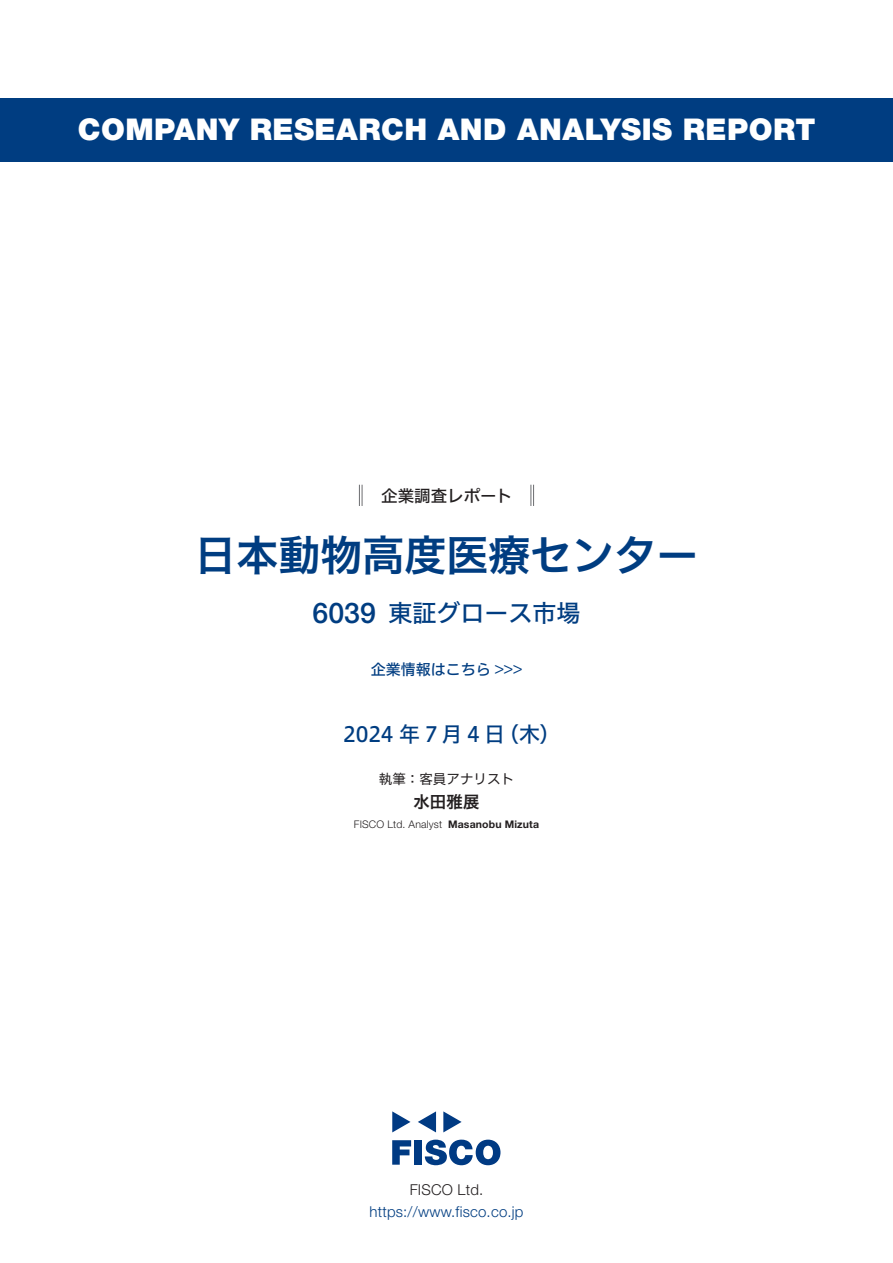
<style>
.page{position:relative;width:893px;height:1263px;background:#fff}
.page>*{position:absolute;margin:0;border:0;box-sizing:border-box;transform-origin:0 0}
.t1{font:42px "Hiragino UD Sans F Std N W6";color:#003d81}
.t2{font:900 30px "Helvetica Neue LT Std";letter-spacing:.015em;color:#fff}
.t3{font:500 28.5px "Helvetica Neue LT Std";color:#003d81}
.t4{font:24px "Hiragino UD Sans F Std N W5";color:#003d81}
.t5{font:21px "Hiragino UD Sans F Std N W5";letter-spacing:.2em;color:#003d81}
.t6{font:16.5px "Hiragino UD Sans F Std N W5";color:#231f20}
.t7{font:16.5px "Hiragino UD Sans F Std N W6";color:#231f20}
.t8{font:300 15px "Helvetica Neue LT Std";letter-spacing:.015em;color:#003d81}
.t9{font:15px "Hiragino UD Sans F Std N W5";color:#003d81}
.t10{font:300 15px "Helvetica Neue LT Std";letter-spacing:.015em;color:#231f20}
.t11{font:13.5px "Hiragino UD Sans F Std N W4";color:#231f20}
.t12{font:300 10.5px "Helvetica Neue LT Std";letter-spacing:.015em;color:#231f20}
.t13{font:700 10.5px "Helvetica Neue LT Std";letter-spacing:.015em;color:#231f20}
</style>
<div class="page">
<svg style="left:392px;top:1140px;width:19px;height:25px"></svg>
<div style="left:414px;top:1140px;width:8px;height:25px;background:#003a83"></div>
<svg style="left:425px;top:1139px;width:75px;height:26px"></svg>
<svg style="left:392px;top:1111px;width:18px;height:21px"></svg>
<svg style="left:443px;top:1111px;width:19px;height:21px"></svg>
<svg style="left:418px;top:1111px;width:18px;height:21px"></svg>
<div style="left:0;top:98px;width:893px;height:64px;background:#003d81"></div>
<svg style="left:359px;top:485px;width:4px;height:21px"></svg>
<svg style="left:531px;top:485px;width:3px;height:21px"></svg>
<p class="t2" style="left:78px;top:112px;width:739px">COMPANY RESEARCH AND ANALYSIS REPORT</p>
<p class="t6" style="left:365px;top:483px;width:149px">　企業調査レポート</p>
<h1 class="t1" style="left:194px;top:523px;width:506px">日本動物高度医療センター</h1>
<p class="t3" style="left:313px;top:596px;width:65px">6039</p>
<p class="t4" style="left:388px;top:594px;width:193px">東証グロース市場</p>
<p class="t9" style="left:371px;top:658px;width:153px">企業情報はこちら &lt;&lt;&lt;</p>
<p class="t5" style="left:343px;top:718px;width:164px">2024年7月4日</p>
<p class="t5" style="left:498px;top:718px;width:64px">（木(</p>
<p class="t11" style="left:379px;top:768px;width:137px">執筆：客員アナリスト</p>
<p class="t7" style="left:413px;top:789px;width:67px">水田雅展</p>
<p class="t13" style="left:448px;top:818px;width:92px">Masanobu Mizuta</p>
<p class="t12" style="left:354px;top:818px;width:90px">FISCO Ltd. Analyst</p>
<p class="t10" style="left:410px;top:1180px;width:75px">FISCO Ltd.</p>
<p class="t8" style="left:369px;top:1202px;width:156px">https://www.fisco.co j p.</p>
</div>
